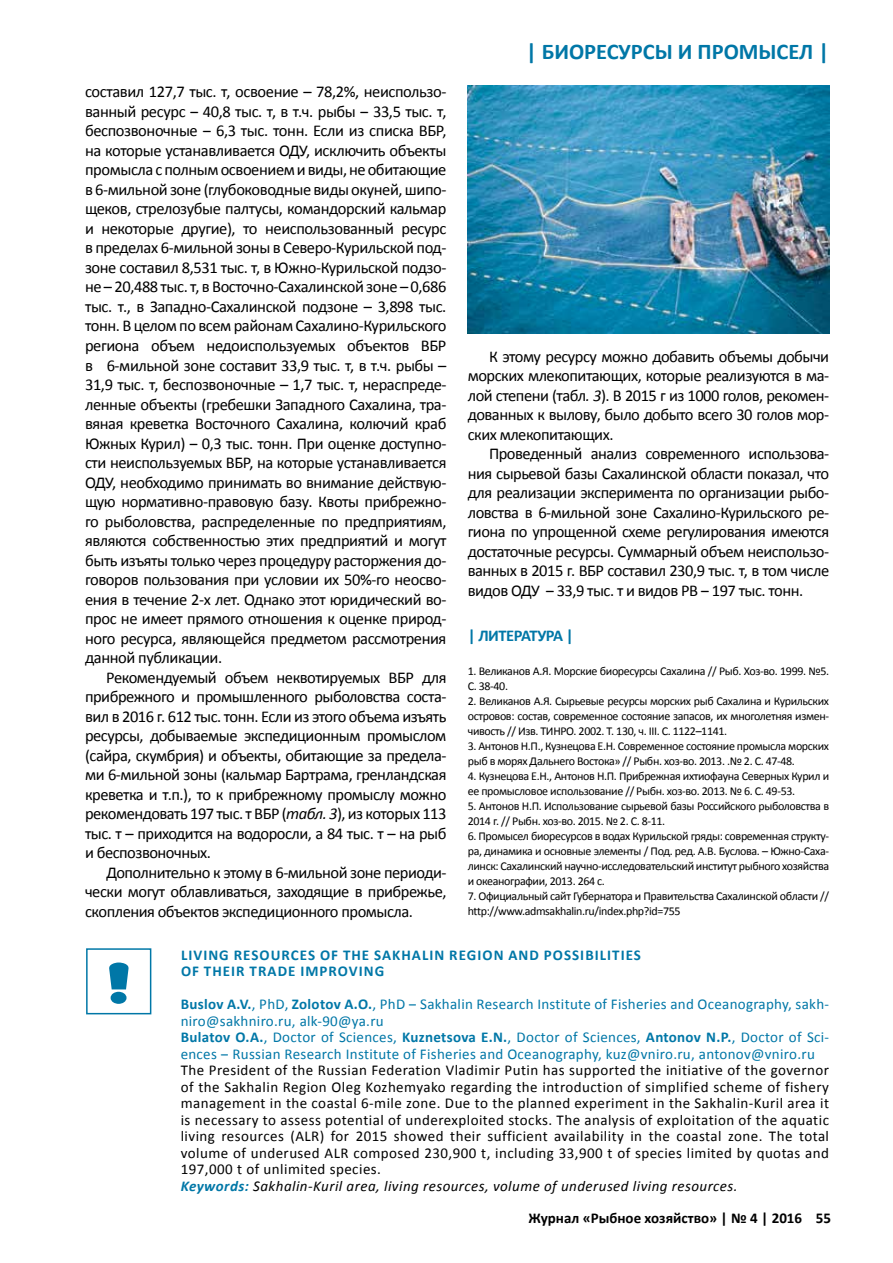
<style>
.page{position:relative;width:893px;height:1263px;background:#fff}
.page>*{position:absolute;margin:0;border:0;box-sizing:border-box;transform-origin:0 0}
.t1{font:67.5px "Bell Boy Lhf";color:#0077a7}
.t2{font:700 22.5px "Calibri";color:#0077a7}
.t3{font:16.5px/19.5px "Calibri";letter-spacing:-.03em;color:#000;text-align:justify}
.t4{font:700 16.5px "Calibri";letter-spacing:-.03em;color:#0077a7}
.t5{font:15px/16.5px "Calibri";letter-spacing:.03em;color:#000}
.t6{font:15px/16.5px "Calibri";letter-spacing:.02em;color:#0077a7}
.t7{font:700 15px/16.5px "Calibri";letter-spacing:.07em;color:#0077a7}
.t8{font:700 15px "Calibri";color:#000}
.t9{font:12px/15px "Calibri";letter-spacing:-.03em;color:#000}
.s1{font-style:italic}
.s2{font-weight:700}
.s3{font-weight:700;font-style:italic;color:#0077a7}
</style>
<div class="page">
<div style="left:86px;top:948px;width:65px;height:66px;border:2px solid #0077a7"></div>
<img style="left:468px;top:85px;width:361px;height:248px">
<h2 class="t2" style="left:526px;top:38px;width:305px">| БИОРЕСУРСЫ И ПРОМЫСЕЛ |</h2>
<p class="t3" style="left:85px;top:82px;width:363px">составил 127,7 тыс. т, освоение – 78,2%, неиспользо&shy;ванный ресурс ‒ 40,8 тыс. т, в т.ч. рыбы ‒ 33,5 тыс. т, беспозвоночные ‒ 6,3 тыс. тонн. Если из списка ВБР, на которые устанавливается ОДУ, исключить объекты промысла с полным освоением и виды, не обитающие в 6-мильной зоне (глубоководные виды окуней, шипо&shy;щеков, стрелозубые палтусы, командорский кальмар и некоторые другие), то неиспользованный ресурс в пределах 6-мильной зоны в Северо-Курильской под&shy;зоне составил 8,531 тыс. т, в Южно-Курильской подзо&shy;не – 20,488 тыс. т, в Восточно-Сахалинской зоне – 0,686 тыс. т., в Западно-Сахалинской подзоне – 3,898 тыс. тонн. В целом по всем районам Сахалино-Курильского региона объем недоиспользуемых объектов ВБР в 6-мильной зоне составит 33,9 тыс. т, в т.ч. рыбы – 31,9 тыс. т, беспозвоночные – 1,7 тыс. т, нераспреде&shy;ленные объекты (гребешки Западного Сахалина, тра&shy;вяная креветка Восточного Сахалина, колючий краб Южных Курил) ‒ 0,3 тыс. тонн. При оценке доступно&shy;сти неиспользуемых ВБР, на которые устанавливается ОДУ, необходимо принимать во внимание действую&shy;щую нормативно-правовую базу. Квоты прибрежно&shy;го рыболовства, распределенные по предприятиям, являются собственностью этих предприятий и могут быть изъяты только через процедуру расторжения до&shy;говоров пользования при условии их 50%-го неосво&shy;ения в течение 2-х лет. Однако этот юридический во&shy;прос не имеет прямого отношения к оценке природ&shy;ного ресурса, являющейся предметом рассмотрения данной публикации.</p>
<p class="t3" style="left:85px;top:667px;width:363px;text-indent:21px">Рекомендуемый объем неквотируемых ВБР для прибрежного и промышленного рыболовства соста&shy;вил в 2016 г. 612 тыс. тонн. Если из этого объема изъять ресурсы, добываемые экспедиционным промыслом (сайра, скумбрия) и объекты, обитающие за предела&shy;ми 6-мильной зоны (кальмар Бартрама, гренландская креветка и т.п.), то к прибрежному промыслу можно рекомендовать 197 тыс. т ВБР (<span class="s1">табл. 3</span>), из которых 113 тыс. т – приходится на водоросли, а 84 тыс. т – на рыб и беспозвоночных.</p>
<p class="t3" style="left:85px;top:862px;width:363px;text-indent:21px">Дополнительно к этому в 6-мильной зоне периоди&shy;чески могут облавливаться, заходящие в прибрежье, скопления объектов экспедиционного промысла.</p>
<p class="t3" style="left:468px;top:346px;width:363px;text-indent:21px">К этому ресурсу можно добавить объемы добычи морских млекопитающих, которые реализуются в ма&shy;лой степени (табл<span class="s1">. 3</span>). В 2015 г из 1000 голов, рекомен&shy;дованных к вылову, было добыто всего 30 голов мор&shy;ских млекопитающих.</p>
<p class="t3" style="left:468px;top:444px;width:363px;text-indent:21px">Проведенный анализ современного использова&shy;ния сырьевой базы Сахалинской области показал, что для реализации эксперимента по организации рыбо&shy;ловства в 6-мильной зоне Сахалино-Курильского ре&shy;гиона по упрощенной схеме регулирования имеются достаточные ресурсы. Суммарный объем неиспользо&shy;ванных в 2015 г. ВБР составил 230,9 тыс. т, в том числе видов ОДУ ‒ 33,9 тыс. т и видов РВ ‒ 197 тыс. тонн.</p>
<p class="t4" style="left:468px;top:625px;width:108px">| ЛИТЕРАТУРА |</p>
<p class="t9" style="left:468px;top:664px;width:363px">1. Великанов А.Я. Морские биоресурсы Сахалина // Рыб. Хоз-во. 1999. №5.<br>С. 38-40.</p>
<p class="t9" style="left:468px;top:694px;width:363px;text-align:justify">2. Великанов А.Я. Сырьевые ресурсы морских рыб Сахалина и Курильских островов: состав, современное состояние запасов, их многолетняя измен&shy;чивость // Изв. ТИНРО. 2002. Т. 130, ч. III. С. 1122–1141.</p>
<p class="t9" style="left:468px;top:739px;width:363px">3. Антонов Н.П., Кузнецова Е.Н. Современное состояние промысла морских рыб в морях Дальнего Востока» // Рыбн. хоз-во. 2013. .№ 2. С. 47-48.</p>
<p class="t9" style="left:468px;top:769px;width:363px">4. Кузнецова Е.Н., Антонов Н.П. Прибрежная ихтиофауна Северных Курил и ее промысловое использование // Рыбн. хоз-во. 2013. № 6. С. 49-53.</p>
<p class="t9" style="left:468px;top:799px;width:363px">5. Антонов Н.П. Использование сырьевой базы Российского рыболовства в<br>2014 г. // Рыбн. хоз-во. 2015. № 2. С. 8-11.</p>
<p class="t9" style="left:468px;top:829px;width:363px;text-align:justify">6. Промысел биоресурсов в водах Курильской гряды: современная структу&shy;ра, динамика и основные элементы / Под. ред. А.В. Буслова. – Южно-Саха&shy;линск: Сахалинский научно-исследовательский институт рыбного хозяйства и океанографии, 2013. 264 с.</p>
<p class="t9" style="left:468px;top:889px;width:363px">7. Официальный сайт Губернатора и Правительства Сахалинской области // http://www.admsakhalin.ru/index.php?id=755</p>
<p class="t7" style="left:181px;top:946px;width:462px">LIVING RESOURCES OF THE SAKHALIN REGION AND POSSIBILITIES<br>OF THEIR TRADE IMPROVING</p>
<p class="t6" style="left:181px;top:996px;width:650px"><span class="s2">Buslov A.V.</span>, PhD, <span class="s2">Zolotov A.O.</span>, PhD ‒ Sakhalin Research Institute of Fisheries and Oceanography, sakh&shy;niro@sakhniro.ru, alk-90@ya.ru<br><span class="s2">Bulatov O.A.</span>, Doctor of Sciences, <span class="s2">Kuznetsova E.N.</span>, Doctor of Sciences, <span class="s2">Antonov N.P.</span>, Doctor of Sci&shy;ences ‒ Russian Research Institute of Fisheries and Oceanography, kuz@vniro.ru, antonov@vniro.ru</p>
<p class="t5" style="left:181px;top:1062px;width:650px">The President of the Russian Federation Vladimir Putin has supported the initiative of the governor of the Sakhalin Region Oleg Kozhemyako regarding the introduction of simplified scheme of fishery management in the coastal 6-mile zone. Due to the planned experiment in the Sakhalin-Kuril area it is necessary to assess potential of underexploited stocks. The analysis of exploitation of the aquatic living resources (ALR) for 2015 showed their sufficient availability in the coastal zone. The total volume of underused ALR composed 230,900 t, including 33,900 t of species limited by quotas and 197,000 t of unlimited species.<br><span class="s3">Keywords:</span> <span class="s1">Sakhalin-Kuril area, living resources, volume of underused living resources.</span></p>
<h1 class="t1" style="left:104px;top:946px;width:27px">!</h1>
<p class="t8" style="left:529px;top:1208px;width:304px">Журнал «Рыбное хозяйство» | № 4 | 2016 55</p>
</div>
